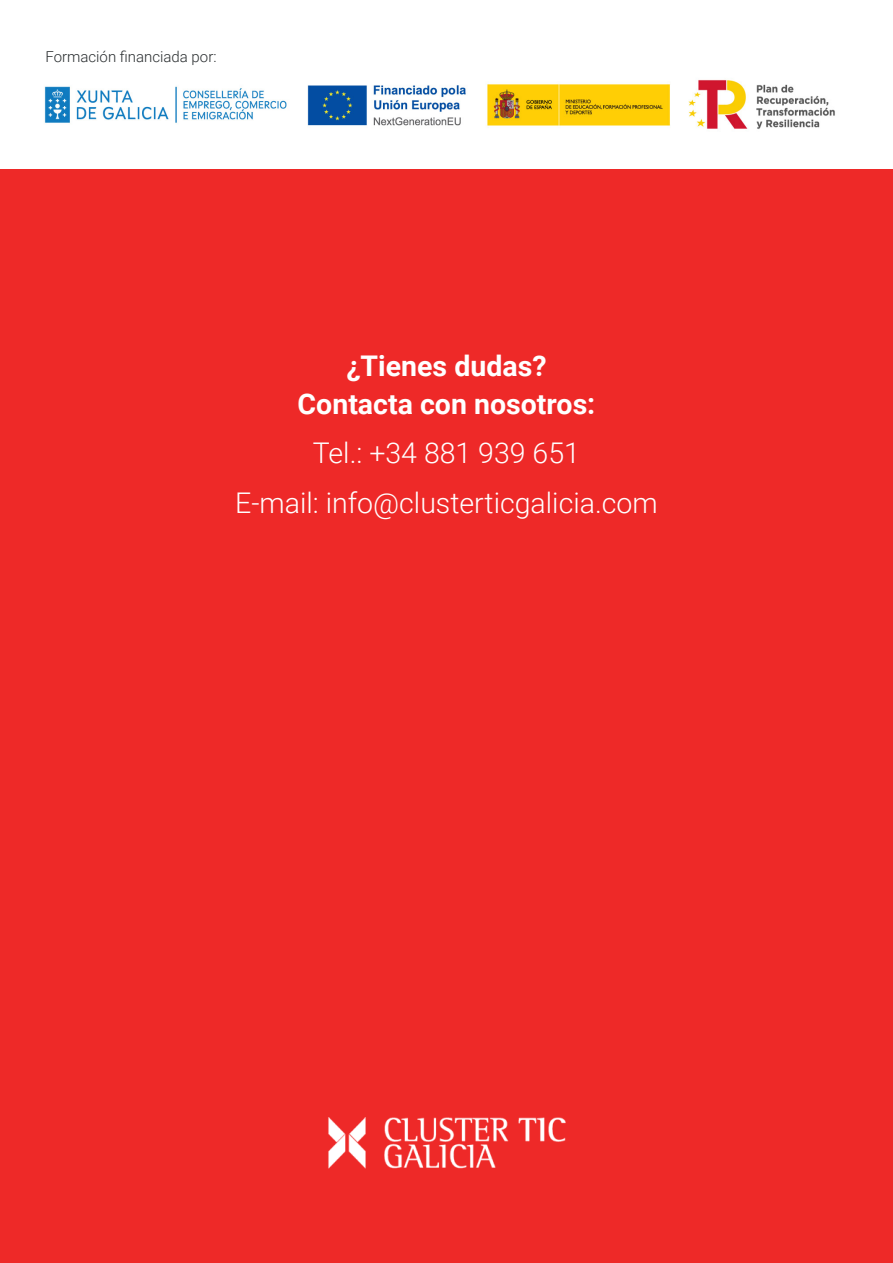
<style>
.page{position:relative;width:893px;height:1263px;background:#ee2928}
.page>*{position:absolute;margin:0;border:0;box-sizing:border-box;transform-origin:0 0}
.t1{font:300 28.5px/49.5px "Roboto";color:#fff;text-align:center}
.t2{font:700 28.5px/37.5px "Roboto";color:#fff;text-align:center}
.t3{font:300 15px "Roboto";color:#292d2f}
</style>
<div class="page">
<div style="left:0;top:0;width:893px;height:169px;background:#fff"></div>
<img style="left:328px;top:1117px;width:238px;height:52px">
<img style="left:44px;top:80px;width:791px;height:49px">
<p class="t3" style="left:45px;top:46px;width:173px">Formación financiada por:</p>
<p class="t2" style="left:298px;top:346px;width:299px">¿Tienes dudas?<br>Contacta con nosotros:</p>
<p class="t1" style="left:235px;top:427px;width:424px">Tel.: +34 881 939 651<br>E-mail: info@clusterticgalicia.com</p>
</div>
